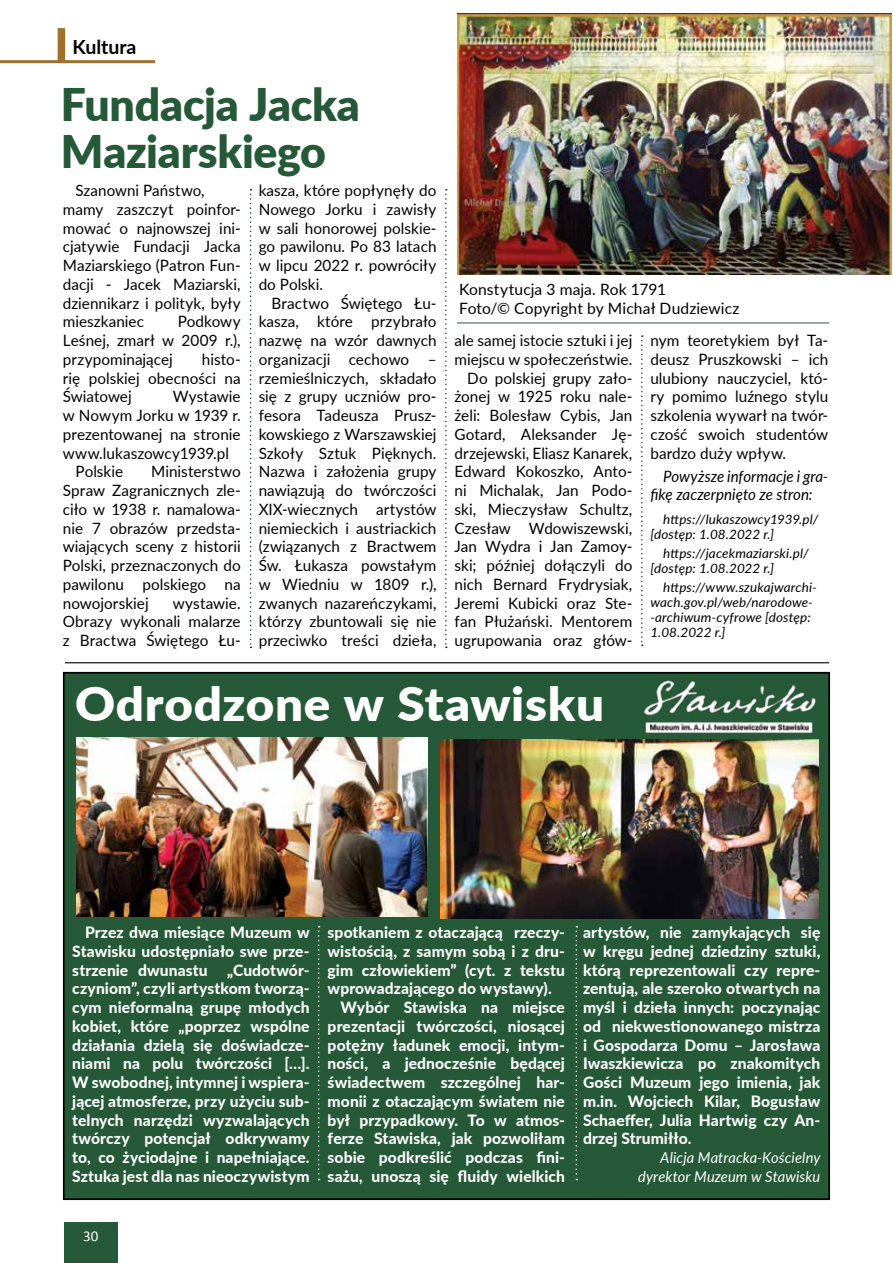
<style>
.page{position:relative;width:893px;height:1263px;background:#fff}
.page>*{position:absolute;margin:0;border:0;box-sizing:border-box;transform-origin:0 0}
.t1{font:900 46.5px "Lato";letter-spacing:.015em;color:#fff;scale:1.06 1}
.t2{font:900 45px/46.5px "Lato";letter-spacing:-.005em;color:#255937}
.t3{font:700 19.5px "Lato";color:#000}
.t4{font:15.6px/18.8px "Lato";letter-spacing:.005em;color:#000;text-align:justify}
.t5{font:800 15.6px/18.8px "Lato";letter-spacing:.005em;color:#fff;text-align:justify}
.t6{font:italic 15.6px/18.8px "Lato";letter-spacing:.005em;color:#000}
.t7{font:italic 15px/18.8px "Lato";letter-spacing:.01em;color:#fff;text-align:right}
.t8{font:15px "Calibri";color:#fff}
.t9{font:italic 12.9px/15px "Lato";letter-spacing:.01em;color:#000;scale:1.04 1}
</style>
<div class="page">
<svg style="left:250px;top:189px;width:2px;height:459px"></svg>
<svg style="left:445px;top:189px;width:2px;height:459px"></svg>
<svg style="left:641px;top:335px;width:2px;height:311px"></svg>
<div style="left:64px;top:673px;width:765px;height:526px;background:#255937"></div>
<div style="left:64px;top:1222px;width:54px;height:41px;background:#255937"></div>
<hr style="left:65px;top:662px;width:764px;height:1px;background:#000">
<img style="left:637px;top:662px;width:184px;height:78px">
<hr style="left:0;top:60px;width:155px;height:3px;background:#9f712b">
<div style="left:58px;top:28px;width:7px;height:34px;background:#9f712b"></div>
<svg style="left:575px;top:926px;width:2px;height:254px"></svg>
<svg style="left:318px;top:926px;width:2px;height:254px"></svg>
<img style="left:77px;top:738px;width:351px;height:178px">
<img style="left:441px;top:740px;width:378px;height:178px">
<img style="left:458px;top:14px;width:434px;height:260px">
<hr style="left:457px;top:323px;width:372px;height:1px;background:#255937">
<p class="t3" style="left:72px;top:33px;width:65px">Kultura</p>
<h2 class="t2" style="left:61px;top:80px;width:300px">Fundacja Jacka<br>Maziarskiego</h2>
<p class="t4" style="left:63px;top:180px;width:179px;text-align:left;text-indent:13px">Szanowni Państwo, mamy zaszczyt poinfor&shy;mować o najnowszej ini&shy;cjatywie Fundacji Jacka<br>Maziarskiego (Patron Fun&shy;dacji - Jacek Maziarski, dziennikarz i polityk, były mieszkaniec</p>
<p class="t4" style="left:63px;top:312px;width:179px;text-indent:115px">Podkowy Leśnej, zmarł w 2009 r.), przypominającej</p>
<p class="t4" style="left:63px;top:349px;width:179px;text-indent:139px">histo&shy;rię polskiej obecności na Światowej</p>
<p class="t4" style="left:173px;top:387px;width:69px">Wystawie</p>
<p class="t4" style="left:63px;top:405px;width:179px">w Nowym Jorku w 1939 r.</p>
<p class="t4" style="left:63px;top:424px;width:179px">prezentowanej na stronie</p>
<p class="t4" style="left:63px;top:443px;width:168px">www.lukaszowcy1939.pl</p>
<p class="t4" style="left:76px;top:462px;width:49px">Polskie</p>
<p class="t4" style="left:63px;top:462px;width:179px;text-indent:88px">Ministerstwo Spraw Zagranicznych zle&shy;ciło w 1938 r. namalowa&shy;nie 7 obrazów przedsta&shy;wiających sceny z historii Polski, przeznaczonych do pawilonu polskiego na nowojorskiej</p>
<p class="t4" style="left:63px;top:593px;width:179px;text-indent:110px">wystawie.<br>Obrazy wykonali malarze z Bractwa Świętego Łu-</p>
<p class="t4" style="left:259px;top:180px;width:179px">kasza, które popłynęły do Nowego Jorku i zawisły w sali honorowej polskie&shy;go pawilonu. Po 83 latach w lipcu 2022 r. powróciły do Polski.</p>
<p class="t4" style="left:259px;top:293px;width:179px;text-indent:13px">Bractwo Świętego Łu&shy;kasza, które przybrało nazwę na wzór dawnych organizacji cechowo – rzemieślniczych, składało się z grupy uczniów pro&shy;fesora Tadeusza Prusz&shy;kowskiego z Warszawskiej Szkoły Sztuk Pięknych.<br>Nazwa i założenia grupy nawiązują do twórczości XIX-wiecznych artystów niemieckich i austriackich (związanych z Bractwem Św. Łukasza powstałym w Wiedniu w 1809 r.), zwanych nazareńczykami, którzy zbuntowali się nie przeciwko treści dzieła,</p>
<p class="t4" style="left:459px;top:279px;width:282px">Konstytucja 3 maja. Rok 1791<br>Foto/© Copyright by Michał Dudziewicz</p>
<p class="t4" style="left:454px;top:330px;width:179px;text-align:right">ale samej istocie sztuki i jej miejscu w społeczeństwie.<br>Do polskiej grupy zało&shy;żonej w 1925 roku nale&shy;żeli: Bolesław Cybis, Jan<br>Gotard, Aleksander Ję&shy;drzejewski, Eliasz Kanarek,<br>Edward Kokoszko, Anto&shy;ni Michalak, Jan Podo&shy;ski, Mieczysław Schultz,<br>Czesław Wdowiszewski,<br>Jan Wydra i Jan Zamoy&shy;ski; później dołączyli do nich Bernard Frydrysiak,<br>Jeremi Kubicki oraz Ste&shy;fan Płużański. Mentorem ugrupowania oraz głów-</p>
<p class="t4" style="left:650px;top:330px;width:179px">nym teoretykiem był Ta&shy;deusz Pruszkowski – ich ulubiony nauczyciel, któ&shy;ry pomimo luźnego stylu szkolenia wywarł na twór&shy;czość swoich studentów bardzo duży wpływ.</p>
<p class="t6" style="left:650px;top:466px;width:179px;text-indent:13px">Powyższe informacje i gra&shy;fikę zaczerpnięto ze stron:</p>
<p class="t9" style="left:650px;top:511px;width:163px;text-indent:13px">https://lukaszowcy1939.pl/ [dostęp: 1.08.2022 r.]</p>
<p class="t9" style="left:650px;top:545px;width:154px;text-indent:13px">https://jacekmaziarski.pl/ [dostęp: 1.08.2022 r.]</p>
<p class="t9" style="left:650px;top:580px;width:161px;text-indent:13px">https://www.szukajwarchi&shy;wach.gov.pl/web/narodowe--archiwum-cyfrowe [dostęp:<br>1.08.2022 r.]</p>
<h1 class="t1" style="left:75px;top:669px;width:501px">Odrodzone w Stawisku</h1>
<p class="t5" style="left:72px;top:922px;width:239px;text-indent:13px">Przez dwa miesiące Muzeum w Stawisku udostępniało swe prze&shy;strzenie dwunastu</p>
<p class="t5" style="left:72px;top:960px;width:239px;text-indent:155px">„Cudotwór&shy;czyniom”, czyli artystkom tworzą&shy;cym nieformalną grupę młodych kobiet, które „poprzez wspólne działania dzielą się doświadcze&shy;niami na polu twórczości […].<br>W swobodnej, intymnej i wspiera&shy;jącej atmosferze, przy użyciu sub&shy;telnych narzędzi wyzwalających twórczy potencjał odkrywamy to, co życiodajne i napełniające.<br>Sztuka jest dla nas nieoczywistym</p>
<p class="t5" style="left:328px;top:922px;width:239px">spotkaniem z otaczającą rzeczy-</p>
<p class="t5" style="left:328px;top:941px;width:239px">wistością, z samym sobą i z dru-</p>
<p class="t5" style="left:328px;top:960px;width:239px">gim człowiekiem” (cyt. z tekstu</p>
<p class="t5" style="left:328px;top:979px;width:226px">wprowadzającego do wystawy).</p>
<p class="t5" style="left:340px;top:997px;width:226px">Wybór Stawiska na miejsce</p>
<p class="t5" style="left:328px;top:1016px;width:239px">prezentacji twórczości, niosącej</p>
<p class="t5" style="left:328px;top:1035px;width:239px">potężny ładunek emocji, intym-</p>
<p class="t5" style="left:328px;top:1054px;width:239px">ności, a jednocześnie będącej</p>
<p class="t5" style="left:328px;top:1072px;width:239px">świadectwem szczególnej har-</p>
<p class="t5" style="left:328px;top:1091px;width:239px">monii z otaczającym światem nie</p>
<p class="t5" style="left:328px;top:1110px;width:239px">był przypadkowy. To w atmos-</p>
<p class="t5" style="left:328px;top:1129px;width:239px">ferze Stawiska, jak pozwoliłam</p>
<p class="t5" style="left:328px;top:1147px;width:239px">sobie podkreślić podczas fini-</p>
<p class="t5" style="left:328px;top:1166px;width:239px">sażu, unoszą się fluidy wielkich</p>
<p class="t5" style="left:583px;top:922px;width:239px">artystów, nie zamykających się w kręgu jednej dziedziny sztuki, którą reprezentowali czy repre&shy;zentują, ale szeroko otwartych na myśl i dzieła innych: poczynając od niekwestionowanego mistrza i Gospodarza Domu – Jarosława Iwaszkiewicza po znakomitych Gości Muzeum jego imienia, jak m.in. Wojciech Kilar, Bogusław Schaeffer, Julia Hartwig czy An&shy;drzej Strumiłło.</p>
<p class="t7" style="left:638px;top:1148px;width:184px">Alicja Matracka-Kościelny dyrektor Muzeum w Stawisku</p>
<p class="t8" style="left:83px;top:1227px;width:17px">30</p>
</div>
